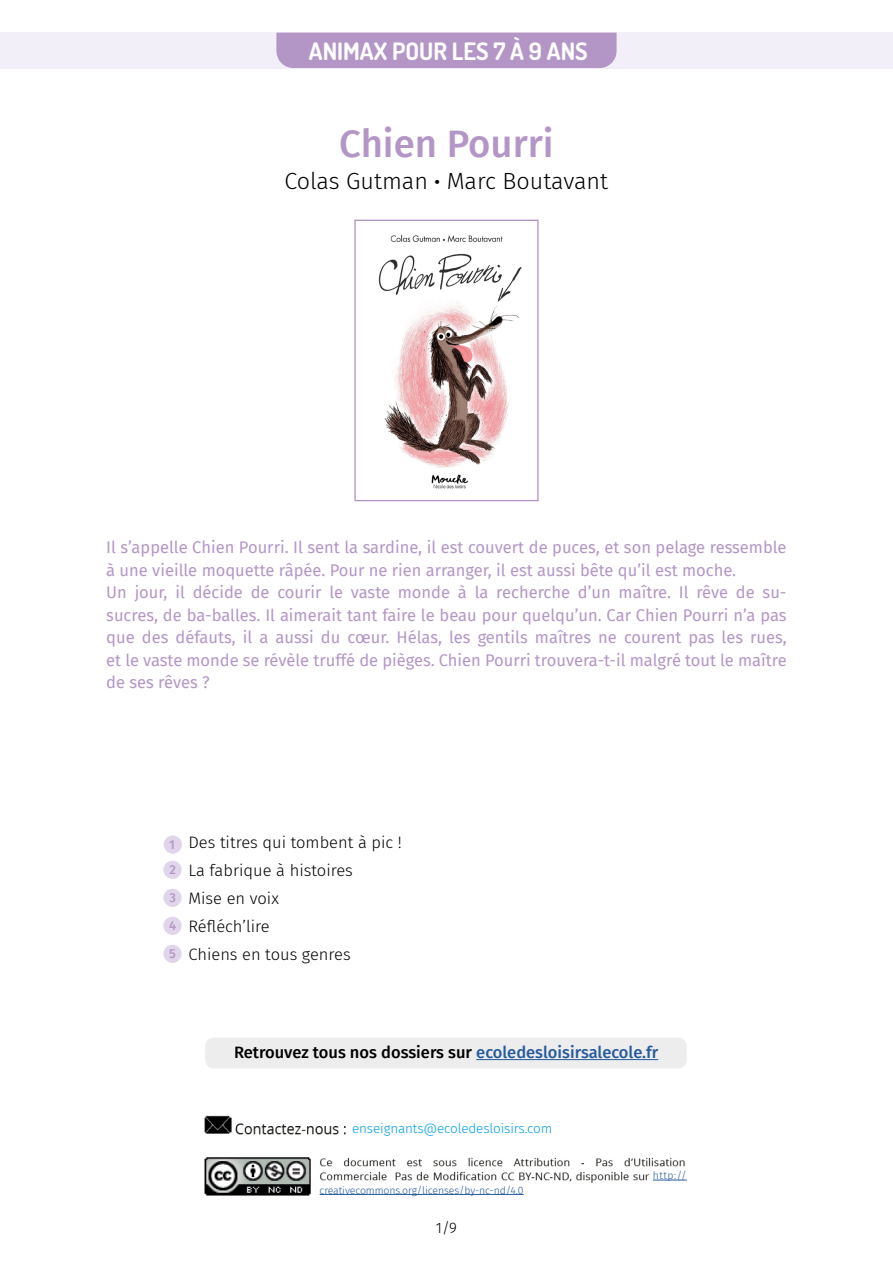
<style>
.page{position:relative;width:893px;height:1263px;background:#fff}
.page>*{position:absolute;margin:0;border:0;box-sizing:border-box;transform-origin:0 0}
.t1{font:500 38.4px "Fira Sans";color:#b496c6}
.t2{font:700 24px "Dosis";color:#fff}
.t3{font:300 23.4px "Fira Sans";color:#000}
.t4{font:16.5px/22.5px "Fira Sans";color:#b496c6}
.t5{font:300 16.5px/28px "Fira Sans";color:#000}
.t6{font:500 16.5px "Fira Sans";color:#000}
.t7{font:300 15px "Fira Sans";color:#000}
.t8{font:300 13.5px "Fira Sans";letter-spacing:-.01em;color:#009fe3}
.t9{font:500 12.9px/28px "Fira Sans";color:#b496c6}
.t10{font:300 10.5px "Fira Sans";letter-spacing:-.01em;color:#275b9b}
.s1{font-weight:600}
.s2{color:#275b9b}
</style>
<div class="page">
<div style="left:0;top:32px;width:893px;height:37px;background:#f3eff8"></div>
<div style="left:164px;top:835px;width:18px;height:19px;background:#e0d5eb;border-radius:50%"></div>
<div style="left:163px;top:861px;width:19px;height:18px;background:#e0d5eb;border-radius:50%"></div>
<div style="left:163px;top:889px;width:19px;height:18px;background:#e0d5eb;border-radius:50%"></div>
<div style="left:163px;top:917px;width:19px;height:18px;background:#e0d5eb;border-radius:50%"></div>
<div style="left:163px;top:945px;width:19px;height:18px;background:#e0d5eb;border-radius:50%"></div>
<img style="left:204px;top:1115px;width:483px;height:81px">
<hr style="left:653px;top:1180px;width:34px;height:1px;background:#275b9b">
<hr style="left:320px;top:1194px;width:204px;height:1px;background:#275b9b">
<div style="left:276px;top:33px;width:341px;height:35px;background:#b496c6"></div>
<div style="left:205px;top:1037px;width:482px;height:31px;background:#ededed;border-radius:9px"></div>
<hr style="left:476px;top:1059px;width:182px;height:1px;background:#275b9b">
<img style="left:378px;top:234px;width:144px;height:255px">
<div style="left:354px;top:220px;width:185px;height:281px;border:1px solid #b496c6"></div>
<h2 class="t2" style="left:309px;top:35px;width:280px">ANIMAX POUR LES 7 À 9 ANS</h2>
<h1 class="t1" style="left:339px;top:112px;width:216px">Chien Pourri</h1>
<h3 class="t3" style="left:284px;top:165px;width:325px">Colas Gutman <span class="s1">·</span> Marc Boutavant</h3>
<p class="t4" style="left:106px;top:536px;width:682px">Il s’appelle Chien Pourri. Il sent la sardine, il est couvert de puces, et son pelage ressemble à une vieille moquette râpée. Pour ne rien arranger, il est aussi bête qu’il est moche.<br>Un jour, il décide de courir le vaste monde à la recherche d’un maître. Il rêve de su&shy;sucres, de ba-balles. Il aimerait tant faire le beau pour quelqu’un. Car Chien Pourri n’a pas que des défauts, il a aussi du coeur. Hélas, les gentils maîtres ne courent pas les rues, et le vaste monde se révèle truffé de pièges. Chien Pourri trouvera-t-il malgré tout le maître de ses rêves ?</p>
<p class="t9" style="left:169px;top:831px;width:8px;line-height:25.2px">1<br>2</p>
<p class="t9" style="left:169px;top:882px;width:9px;text-align:justify">3<br>4<br>5</p>
<p class="t5" style="left:188px;top:828px;width:215px">Des titres qui tombent à pic !<br>La fabrique à histoires<br>Mise en voix<br>Réfléch’lire<br>Chiens en tous genres</p>
<p class="t6" style="left:234px;top:1039px;width:426px">Retrouvez tous nos dossiers sur <span class="s2">ecoledesloisirsalecole.fr</span></p>
<p class="t8" style="left:352px;top:1119px;width:202px">enseignants@ecoledesloisirs.com</p>
<p class="t10" style="left:320px;top:1182px;width:206px">creativecommons.org/licenses/by-nc-nd/4.0</p>
<p class="t7" style="left:436px;top:1217px;width:23px">1/9</p>
<p class="t10" style="left:653px;top:1168px;width:35px">http://</p>
</div>
